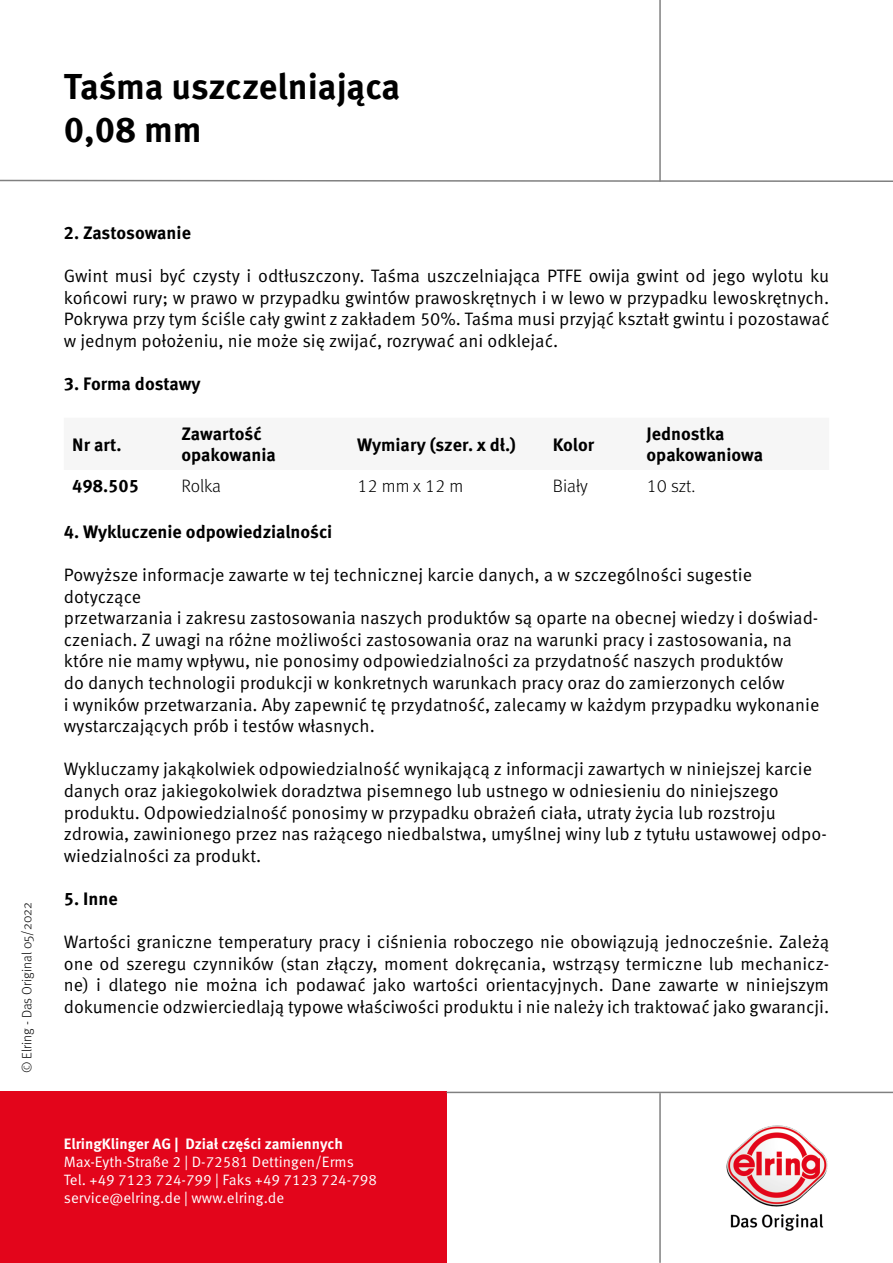
<style>
.page{position:relative;width:893px;height:1263px;background:#fff}
.page>*{position:absolute;margin:0;border:0;box-sizing:border-box;transform-origin:0 0}
.t1{font:700 36px/43.2px "Meta Pro";letter-spacing:-.005em;color:#000}
.t2{font:18px/21.6px "Meta Pro Norm";color:#000;text-align:justify}
.t3{font:700 18px/21.6px "Meta Pro";color:#000}
.t4{font:300 18px "Meta Pro";color:#000}
.t5{font:15px/18px "Meta Pro Norm";color:#fff}
.t6{font:700 15px "Meta Pro";color:#fff}
.t7{font:300 13.5px "Meta Pro";color:#000}
</style>
<div class="page">
<hr style="left:659px;top:0;width:2px;height:182px;background:#808080">
<svg style="left:0;top:179px;width:893px;height:3px"></svg>
<hr style="left:659px;top:1093px;width:2px;height:170px;background:#808080">
<div style="left:0;top:1092px;width:446px;height:171px;background:#e3051b"></div>
<hr style="left:446px;top:1092px;width:447px;height:1px;background:#808080">
<img style="left:727px;top:1126px;width:100px;height:104px">
<h1 class="t1" style="left:64px;top:63px;width:338px">Taśma uszczelniająca<br>0,08 mm</h1>
<p class="t7" style="left:17px;top:1073px;width:172px;rotate:-90deg">© Elring - Das Original 05/2022</p>
<p class="t3" style="left:64px;top:221px;width:129px">2. Zastosowanie</p>
<p class="t2" style="left:64px;top:264px;width:767px">Gwint musi być czysty i odtłuszczony. Taśma uszczelniająca PTFE owija gwint od jego wylotu ku końcowi rury; w prawo w przypadku gwintów prawoskrętnych i w lewo w przypadku lewoskrętnych.<br>Pokrywa przy tym ściśle cały gwint z zakładem 50%. Taśma musi przyjąć kształt gwintu i pozostawać w jednym położeniu, nie może się zwijać, rozrywać ani odklejać.</p>
<p class="t3" style="left:64px;top:372px;width:138px">3. Forma dostawy</p>
<p class="t3" style="left:72px;top:432px;width:51px">Nr art.</p>
<p class="t3" style="left:181px;top:422px;width:96px">Zawartość opakowania</p>
<p class="t3" style="left:357px;top:432px;width:160px">Wymiary (szer. x dł.)</p>
<p class="t3" style="left:553px;top:432px;width:43px">Kolor</p>
<p class="t3" style="left:646px;top:422px;width:118px">Jednostka opakowaniowa</p>
<p class="t3" style="left:72px;top:474px;width:68px">498.505</p>
<p class="t4" style="left:181px;top:473px;width:41px">Rolka</p>
<p class="t4" style="left:357px;top:473px;width:108px">12 mm x 12 m</p>
<p class="t4" style="left:553px;top:473px;width:37px">Biały</p>
<p class="t4" style="left:646px;top:473px;width:50px">10 szt.</p>
<p class="t3" style="left:64px;top:519px;width:270px">4. Wykluczenie odpowiedzialności</p>
<p class="t2" style="left:64px;top:563px;width:757px;text-align:left">Powyższe informacje zawarte w tej technicznej karcie danych, a w szczególności sugestie dotyczące<br>przetwarzania i zakresu zastosowania naszych produktów są oparte na obecnej wiedzy i doświad&shy;czeniach. Z uwagi na różne możliwości zastosowania oraz na warunki pracy i zastosowania, na które nie mamy wpływu, nie ponosimy odpowiedzialności za przydatność naszych produktów<br>do danych technologii produkcji w konkretnych warunkach pracy oraz do zamierzonych celów<br>i wyników przetwarzania. Aby zapewnić tę przydatność, zalecamy w każdym przypadku wykonanie wystarczających prób i testów własnych.</p>
<p class="t2" style="left:64px;top:757px;width:764px;text-align:left">Wykluczamy jakąkolwiek odpowiedzialność wynikającą z informacji zawartych w niniejszej karcie danych oraz jakiegokolwiek doradztwa pisemnego lub ustnego w odniesieniu do niniejszego produktu. Odpowiedzialność ponosimy w przypadku obrażeń ciała, utraty życia lub rozstroju zdrowia, zawinionego przez nas rażącego niedbalstwa, umyślnej winy lub z tytułu ustawowej odpo&shy;wiedzialności za produkt.</p>
<p class="t3" style="left:64px;top:887px;width:56px">5. Inne</p>
<p class="t2" style="left:64px;top:930px;width:767px">Wartości graniczne temperatury pracy i ciśnienia roboczego nie obowiązują jednocześnie. Zależą one od szeregu czynników (stan złączy, moment dokręcania, wstrząsy termiczne lub mechanicz&shy;ne) i dlatego nie można ich podawać jako wartości orientacyjnych. Dane zawarte w niniejszym dokumencie odzwierciedlają typowe właściwości produktu i nie należy ich traktować jako gwarancji.</p>
<p class="t6" style="left:64px;top:1132px;width:281px">ElringKlinger AG | Dział części zamiennych</p>
<p class="t5" style="left:64px;top:1152px;width:315px">Max-Eyth-Straße 2 | D-72581 Dettingen/Erms<br>Tel. +49 7123 724-799 | Faks +49 7123 724-798 service@elring.de | www.elring.de</p>
</div>
